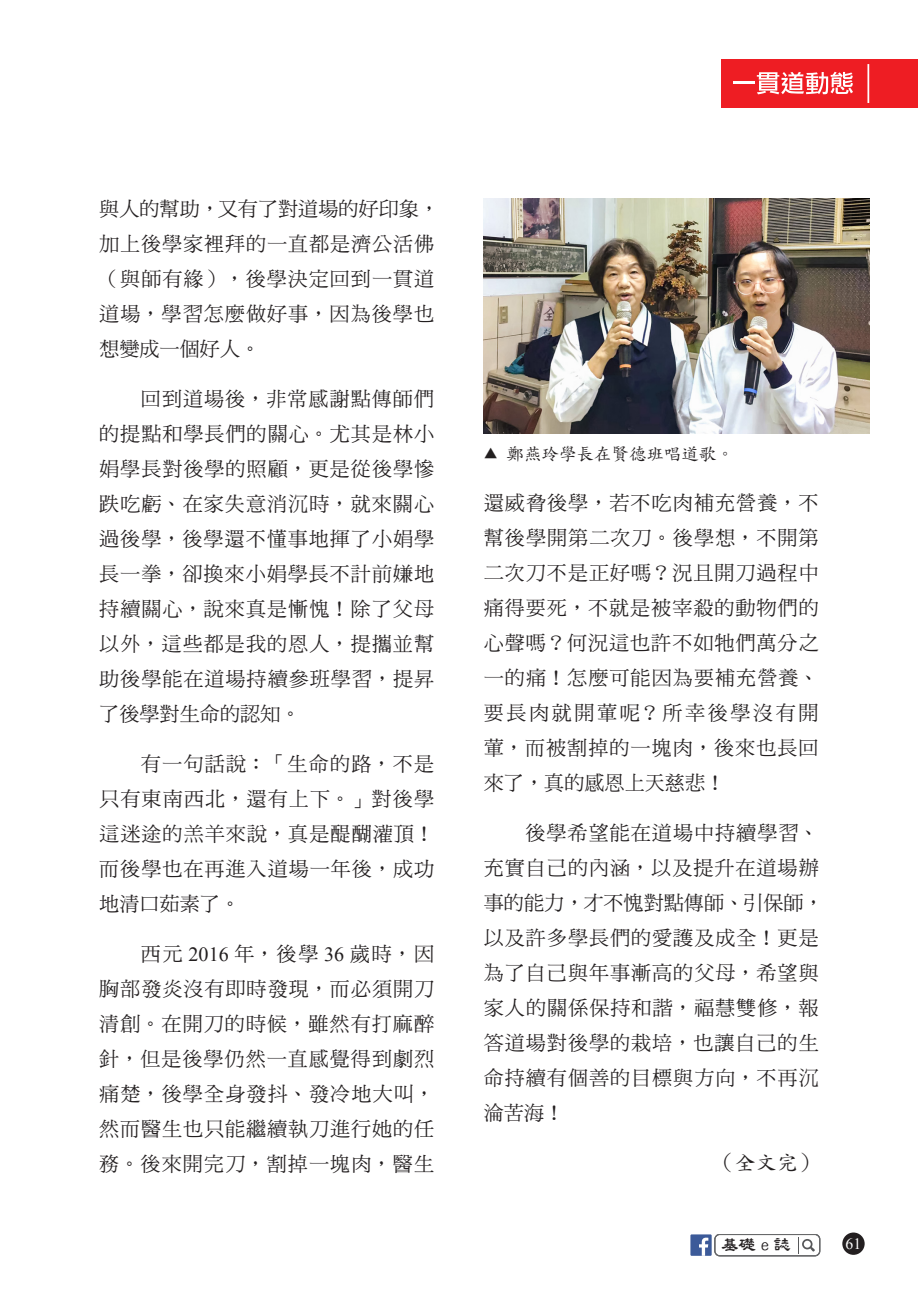
<style>
.page{position:relative;width:918px;height:1290px;background:#fff}
.page>*{position:absolute;margin:0;border:0;box-sizing:border-box;transform-origin:0 0}
._03_內文樣式{font:21px "DF Kai Shu Std W5";color:#231f20}
._03_內文樣式-2{font:20.12px/35px "DF Ming Std W5";letter-spacing:.045em;color:#231f20;text-align:justify}
.照片說明{font:17.5px "DF Kai Shu Std W5";color:#231f20}
.t1{font:700 17.5px "AR Li Shu B5";color:#231f20}
.t2{font:15.75px "Times New Roman";color:#fff}
.s1{font-family:"Times New Roman"}
.s2{font-size:14px}
</style>
<div class="page">
<div style="left:842px;top:1232px;width:22px;height:23px;background:#231f20;border-radius:50%"></div>
<svg style="left:798px;top:1237px;width:17px;height:16px"></svg>
<div style="left:690px;top:1234px;width:21px;height:22px;background:#3c5a99"></div>
<svg style="left:699px;top:1237px;width:9px;height:19px"></svg>
<div style="left:715px;top:1234px;width:105px;height:22px;border:1px solid #57585a;border-radius:5px"></div>
<div style="left:715px;top:1234px;width:104px;height:21px;border:1px solid #57585a;border-radius:5px"></div>
<div style="left:721px;top:60px;width:197px;height:48px;background:#ee1d23"></div>
<hr style="left:867px;top:64px;width:2px;height:39px;background:#fff">
<hr style="left:733px;top:81px;width:21px;height:2px;background:#fff">
<svg style="left:757px;top:72px;width:96px;height:22px"></svg>
<img style="left:484px;top:198px;width:386px;height:235px">
<p class="_03_內文樣式-2" style="left:99px;top:191px;width:341px;text-align:left">與人的幫助，又有了對道場的好印象，加上後學家裡拜的一直都是濟公活佛（與師有緣），後學決定回到一貫道道場，學習怎麼做好事，因為後學也想變成一個好人。　</p>
<p class="_03_內文樣式-2" style="left:99px;top:381px;width:336px;text-indent:42px">回到道場後，非常感謝點傳師們的提點和學長們的關心。尤其是林小娟學長對後學的照顧，更是從後學慘跌吃虧、在家失意消沉時，就來關心過後學，後學還不懂事地揮了小娟學長一拳，卻換來小娟學長不計前嫌地持續關心，說來真是慚愧！除了父母以外，這些都是我的恩人，提攜並幫助後學能在道場持續參班學習，提昇了後學對生命的認知。</p>
<p class="_03_內文樣式-2" style="left:99px;top:745px;width:336px;text-indent:42px">有一句話說：「生命的路，不是只有東南西北，還有上下。」對後學這迷途的羔羊來說，真是醍醐灌頂！而後學也在再進入道場一年後，成功地清口茹素了。</p>
<p class="_03_內文樣式-2" style="left:99px;top:935px;width:336px;text-indent:42px">西元 <span class="s1">2016</span> 年，後學 <span class="s1">36</span> 歲時，因胸部發炎沒有即時發現，而必須開刀清創。在開刀的時候，雖然有打麻醉針，但是後學仍然一直感覺得到劇烈痛楚，後學全身發抖、發冷地大叫，然而醫生也只能繼續執刀進行她的任務。後來開完刀，割掉一塊肉，醫生</p>
<p class="照片說明" style="left:484px;top:444px;width:252px"><span class="s2">▲</span> 鄭燕玲學長在賢德班唱道歌。</p>
<p class="_03_內文樣式-2" style="left:484px;top:485px;width:336px">還威脅後學，若不吃肉補充營養，不幫後學開第二次刀。後學想，不開第二次刀不是正好嗎？況且開刀過程中痛得要死，不就是被宰殺的動物們的心聲嗎？何況這也許不如牠們萬分之一的痛！怎麼可能因為要補充營養、要長肉就開葷呢？所幸後學沒有開葷，而被割掉的一塊肉，後來也長回來了，真的感恩上天慈悲！</p>
<p class="_03_內文樣式-2" style="left:484px;top:814px;width:341px;text-align:left;text-indent:42px">後學希望能在道場中持續學習、充實自己的內涵，以及提升在道場辦事的能力，才不愧對點傳師、引保師，以及許多學長們的愛護及成全！更是為了自己與年事漸高的父母，希望與家人的關係保持和諧，福慧雙修，報答道場對後學的栽培，也讓自己的生命持續有個善的目標與方向，不再沉淪苦海！</p>
<p class="_03_內文樣式" style="left:714px;top:1151px;width:106px">（全文完）</p>
<p class="t1" style="left:721px;top:1236px;width:71px">基礎e誌</p>
<p class="t2" style="left:845px;top:1232px;width:17px">61</p>
</div>
